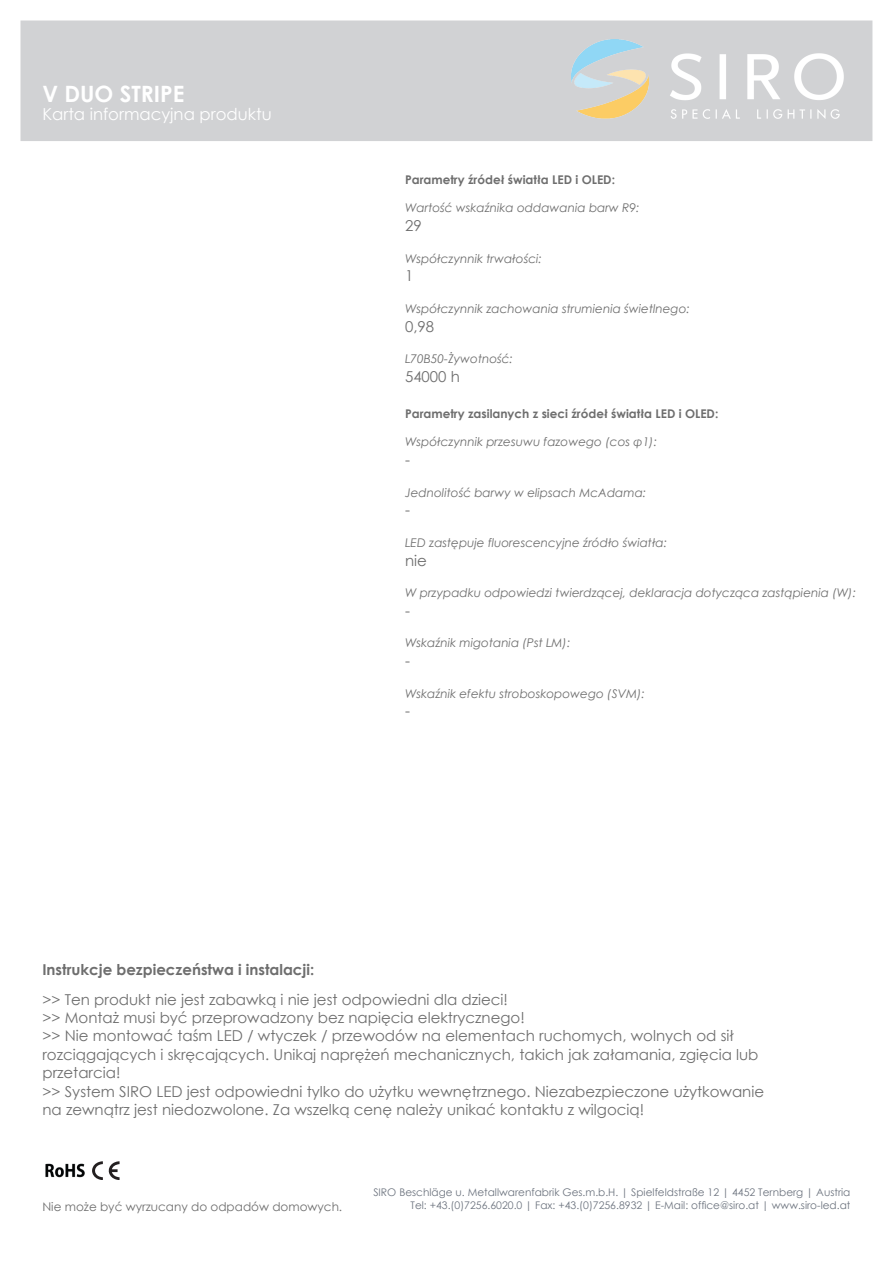
<style>
.page{position:relative;width:893px;height:1263px;background:#fff}
.page>*{position:absolute;margin:0;border:0;box-sizing:border-box;transform-origin:0 0}
.t1{font:700 22.5px "Century Gothic";color:#fff}
.t2{font:16.5px "Century Gothic";color:#fff}
.t3{font:15px/18.5px "Century Gothic";color:#6e6e6e}
.t4{font:700 15px "Century Gothic";color:#6e6e6e}
.t5{font:italic 12px "Century Gothic";color:#6e6e6e}
.t6{font:700 12px "Century Gothic";color:#6e6e6e}
.t7{font:12px "Century Gothic";color:#6e6e6e}
.t8{font:10.5px/12.6px "Century Gothic";color:#6d747f;text-align:right}
</style>
<div class="page">
<div style="left:21px;top:21px;width:851px;height:120px;background:#d1d2d4"></div>
<img style="left:571px;top:40px;width:272px;height:78px">
<img style="left:45px;top:1163px;width:40px;height:15px">
<svg style="left:92px;top:1161px;width:27px;height:19px"></svg>
<h1 class="t1" style="left:42px;top:80px;width:144px">V DUO STRIPE</h1>
<p class="t2" style="left:42px;top:104px;width:231px">Karta informacyjna produktu</p>
<p class="t6" style="left:405px;top:172px;width:211px">Parametry źródeł światła LED i OLED:</p>
<p class="t5" style="left:405px;top:201px;width:236px">Wartość wskaźnika oddawania barw R9:</p>
<p class="t3" style="left:405px;top:216px;width:18px">29</p>
<p class="t5" style="left:405px;top:251px;width:138px">Współczynnik trwałości:</p>
<p class="t3" style="left:405px;top:266px;width:10px">1</p>
<p class="t5" style="left:405px;top:301px;width:286px">Współczynnik zachowania strumienia świetlnego:</p>
<p class="t3" style="left:405px;top:317px;width:31px">0,98</p>
<p class="t5" style="left:405px;top:351px;width:109px">L70B50-Żywotność:</p>
<p class="t3" style="left:405px;top:367px;width:56px">54000 h</p>
<p class="t6" style="left:405px;top:406px;width:315px">Parametry zasilanych z sieci źródeł światła LED i OLED:</p>
<p class="t5" style="left:405px;top:435px;width:253px">Współczynnik przesuwu fazowego (cos φ1):</p>
<p class="t3" style="left:405px;top:450px;width:6px">-</p>
<p class="t5" style="left:405px;top:485px;width:243px">Jednolitość barwy w elipsach McAdama:</p>
<p class="t3" style="left:405px;top:500px;width:6px">-</p>
<p class="t5" style="left:405px;top:535px;width:264px">LED zastępuje fluorescencyjne źródło światła:</p>
<p class="t3" style="left:405px;top:551px;width:23px">nie</p>
<p class="t5" style="left:405px;top:585px;width:452px">W przypadku odpowiedzi twierdzącej, deklaracja dotycząca zastąpienia (W):</p>
<p class="t3" style="left:405px;top:601px;width:6px">-</p>
<p class="t5" style="left:405px;top:636px;width:167px">Wskaźnik migotania (Pst LM):</p>
<p class="t3" style="left:405px;top:651px;width:6px">-</p>
<p class="t5" style="left:405px;top:686px;width:241px">Wskaźnik efektu stroboskopowego (SVM):</p>
<p class="t3" style="left:405px;top:701px;width:6px">-</p>
<p class="t4" style="left:42px;top:960px;width:273px">Instrukcje bezpieczeństwa i instalacji:</p>
<p class="t3" style="left:42px;top:990px;width:723px">&gt;&gt; Ten produkt nie jest zabawką i nie jest odpowiedni dla dzieci!<br>&gt;&gt; Montaż musi być przeprowadzony bez napięcia elektrycznego!<br>&gt;&gt; Nie montować taśm LED / wtyczek / przewodów na elementach ruchomych, wolnych od sił rozciągających i skręcających. Unikaj naprężeń mechanicznych, takich jak załamania, zgięcia lub przetarcia!<br>&gt;&gt; System SIRO LED jest odpowiedni tylko do użytku wewnętrznego. Niezabezpieczone użytkowanie na zewnątrz jest niedozwolone. Za wszelką cenę należy unikać kontaktu z wilgocią!</p>
<p class="t7" style="left:42px;top:1199px;width:301px">Nie może być wyrzucany do odpadów domowych.</p>
<p class="t8" style="left:373px;top:1186px;width:479px">SIRO Beschläge u. Metallwarenfabrik Ges.m.b.H. | Spielfeldstraße 12 | 4452 Ternberg | Austria<br>Tel: +43.(0)7256.6020.0 | Fax: +43.(0)7256.8932 | E-Mail: office@siro.at | www.siro-led.at</p>
</div>
